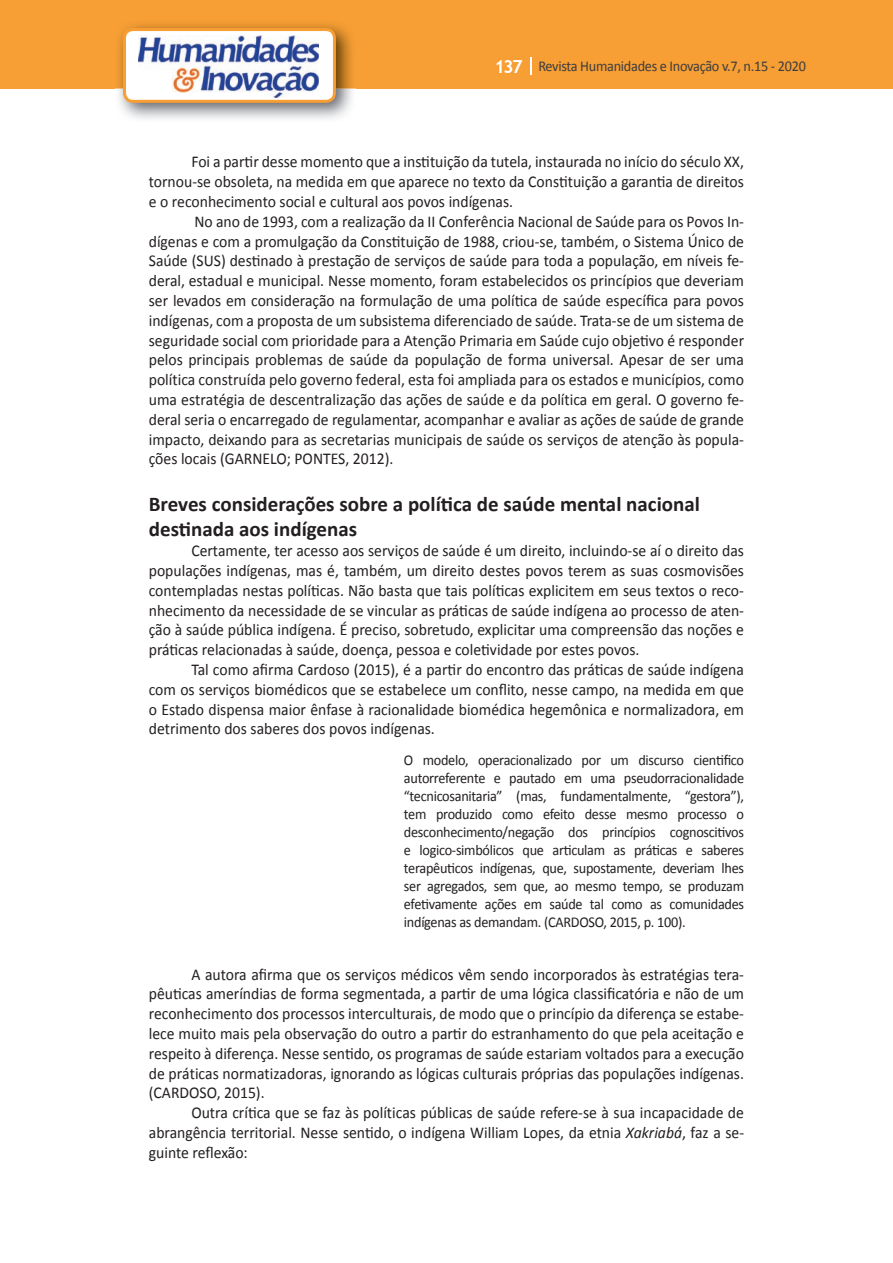
<style>
.page{position:relative;width:893px;height:1263px;background:#fff}
.page>*{position:absolute;margin:0;border:0;box-sizing:border-box;transform-origin:0 0}
.t1{font:700 21px/25.2px "Calibri";color:#231f20}
.t2{font:16.5px/19.8px "Calibri";color:#231f20;text-align:justify;scale:.95 1}
.t3{font:15px/18px "Calibri";letter-spacing:-.02em;color:#231f20;text-align:justify;scale:.95 1}
.t4{font:15px "Calibri";letter-spacing:-.02em;color:#3e3e3f;scale:.95 1}
.s1{font-family:"Trebuchet MS";font-weight:700;font-size:18px;color:#fff}
.s2{font-style:italic}
</style>
<div class="page">
<div style="left:0;top:0;width:893px;height:88px;background:#f79e34"></div>
<svg style="left:530px;top:57px;width:2px;height:18px"></svg>
<img style="left:115px;top:24px;width:241px;height:95px">
<svg style="left:123px;top:28px;width:213px;height:75px"></svg>
<p class="t4" style="left:495px;top:57px;width:329px"><span class="s1">137</span> Revista Humanidades e Inovação v.7, n.15 - 2020</p>
<p class="t2" style="left:149px;top:152px;width:628px;text-indent:43px">Foi a partir desse momento que a instituição da tutela, instaurada no início do século XX, tornou-se obsoleta, na medida em que aparece no texto da Constituição a garantia de direitos e o reconhecimento social e cultural aos povos indígenas.</p>
<p class="t2" style="left:149px;top:211px;width:628px;text-indent:46px">No ano de 1993, com a realização da II Conferência Nacional de Saúde para os Povos In&shy;dígenas e com a promulgação da Constituição de 1988, criou-se, também, o Sistema Único de Saúde (SUS) destinado à prestação de serviços de saúde para toda a população, em níveis fe&shy;deral, estadual e municipal. Nesse momento, foram estabelecidos os princípios que deveriam ser levados em consideração na formulação de uma política de saúde específica para povos indígenas, com a proposta de um subsistema diferenciado de saúde. Trata-se de um sistema de seguridade social com prioridade para a Atenção Primaria em Saúde cujo objetivo é responder pelos principais problemas de saúde da população de forma universal. Apesar de ser uma política construída pelo governo federal, esta foi ampliada para os estados e municípios, como uma estratégia de descentralização das ações de saúde e da política em geral. O governo fe&shy;deral seria o encarregado de regulamentar, acompanhar e avaliar as ações de saúde de grande impacto, deixando para as secretarias municipais de saúde os serviços de atenção às popula&shy;ções locais (GARNELO; PONTES, 2012).</p>
<p class="t1" style="left:149px;top:492px;width:553px">Breves considerações sobre a política de saúde mental nacional destinada aos indígenas</p>
<p class="t2" style="left:149px;top:541px;width:628px;text-indent:43px">Certamente, ter acesso aos serviços de saúde é um direito, incluindo-se aí o direito das populações indígenas, mas é, também, um direito destes povos terem as suas cosmovisões contempladas nestas políticas. Não basta que tais políticas explicitem em seus textos o reco&shy;nhecimento da necessidade de se vincular as práticas de saúde indígena ao processo de aten&shy;ção à saúde pública indígena. É preciso, sobretudo, explicitar uma compreensão das noções e práticas relacionadas à saúde, doença, pessoa e coletividade por estes povos.</p>
<p class="t2" style="left:149px;top:660px;width:628px;text-indent:43px">Tal como afirma Cardoso (2015), é a partir do encontro das práticas de saúde indígena com os serviços biomédicos que se estabelece um conflito, nesse campo, na medida em que o Estado dispensa maior ênfase à racionalidade biomédica hegemônica e normalizadora, em detrimento dos saberes dos povos indígenas.</p>
<p class="t3" style="left:404px;top:751px;width:360px">O modelo, operacionalizado por um discurso cientifico autorreferente e pautado em uma pseudorracionalidade “tecnicosanitaria” (mas, fundamentalmente, “gestora”), tem produzido como efeito desse mesmo processo o desconhecimento/negação dos princípios cognoscitivos e logico-simbólicos que articulam as práticas e saberes terapêuticos indígenas, que, supostamente, deveriam lhes ser agregados, sem que, ao mesmo tempo, se produzam efetivamente ações em saúde tal como as comunidades indígenas as demandam. (CARDOSO, 2015, p. 100).</p>
<p class="t2" style="left:149px;top:964px;width:628px;text-indent:43px">A autora afirma que os serviços médicos vêm sendo incorporados às estratégias tera&shy;pêuticas ameríndias de forma segmentada, a partir de uma lógica classificatória e não de um reconhecimento dos processos interculturais, de modo que o princípio da diferença se estabe&shy;lece muito mais pela observação do outro a partir do estranhamento do que pela aceitação e respeito à diferença. Nesse sentido, os programas de saúde estariam voltados para a execução de práticas normatizadoras, ignorando as lógicas culturais próprias das populações indígenas. (CARDOSO, 2015).</p>
<p class="t2" style="left:149px;top:1103px;width:628px;text-indent:43px">Outra crítica que se faz às políticas públicas de saúde refere-se à sua incapacidade de abrangência territorial. Nesse sentido, o indígena William Lopes, da etnia <span class="s2">Xakriabá</span>, faz a se&shy;guinte reflexão:</p>
</div>
